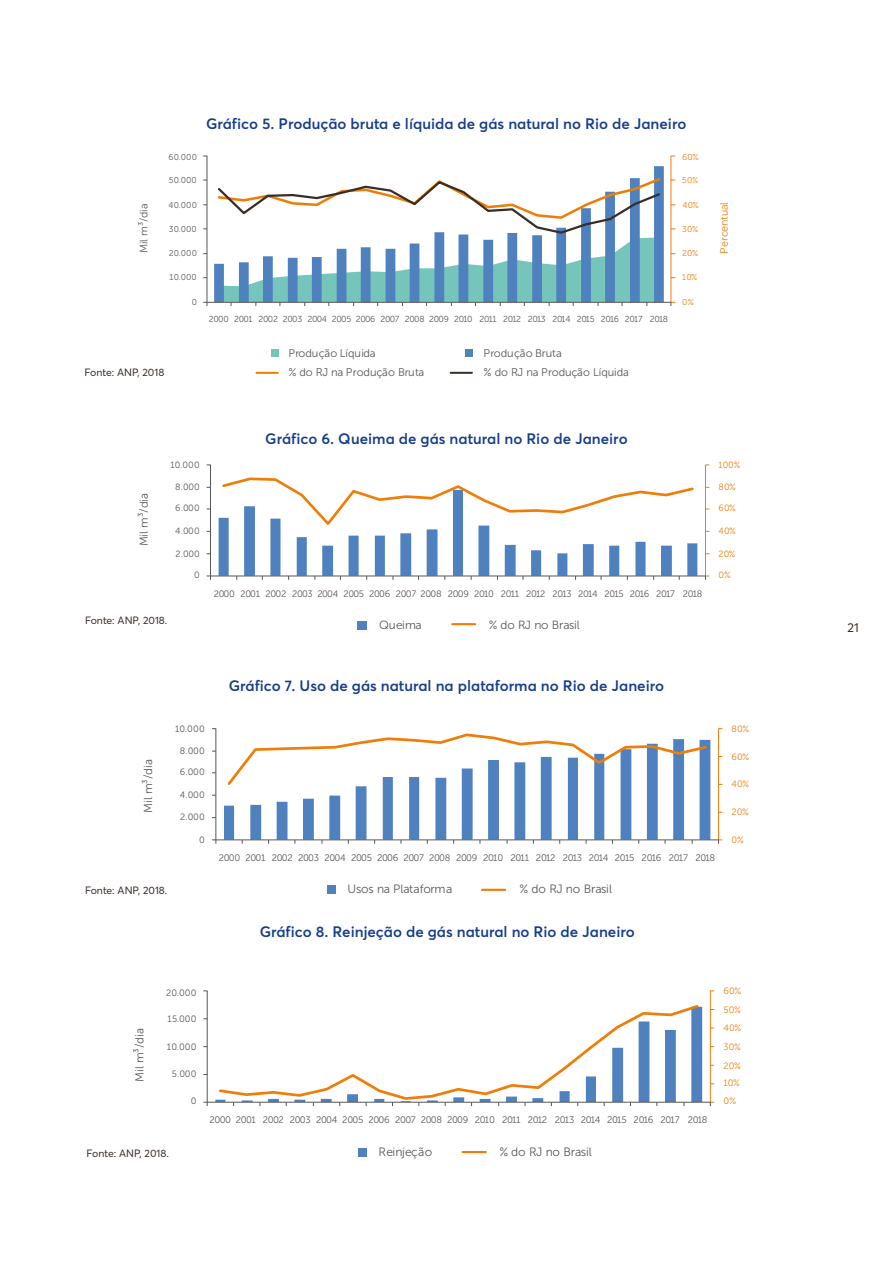
<style>
.page{position:relative;width:893px;height:1263px;background:#fff}
.page>*{position:absolute;margin:0;border:0;box-sizing:border-box;transform-origin:0 0}
.t1{font:600 15px "Averta";color:#153d8a}
.t2{font:12.75px "Averta";color:#3a2c26}
.t3{font:12px "Museo Sans 300";letter-spacing:-.005em;color:#575756}
.t4{font:11.85px "Museo Sans 300";letter-spacing:-.02em;color:#575756}
.t5{font:11.7px "Museo Sans 300";letter-spacing:-.005em;color:#575756}
.t6{font:11.55px "Museo Sans 300";letter-spacing:-.005em;color:#575756}
.t7{font:11.4px "Museo Sans 300";letter-spacing:-.005em;color:#575756}
.t8{font:11.1px "Museo Sans 300";letter-spacing:-.01em;color:#575756}
.t9{font:10.65px "Museo Sans 300";letter-spacing:-.02em;color:#ef7d0e}
.t10{font:10.65px "Museo Sans 300";letter-spacing:-.005em;color:#575756}
.t11{font:10.5px "Averta";color:#3a2c26}
.t12{font:9.45px "Museo Sans 300";letter-spacing:-.03em;color:#575756}
.t13{font:9.3px "Museo Sans 300";letter-spacing:-.03em;color:#575756}
.t14{font:9.15px "Museo Sans 300";letter-spacing:.015em;color:#575756}
.t15{font:9.15px "Museo Sans 300";letter-spacing:.015em;color:#ef7d0e}
.t16{font:9px "Museo Sans 300";letter-spacing:.015em;color:#575756}
.t17{font:9px "Museo Sans 300";letter-spacing:.015em;color:#ef7d0e}
.t18{font:8.7px "Museo Sans 300";letter-spacing:-.03em;color:#575756}
.t19{font:8.4px "Museo Sans 300";letter-spacing:.015em;color:#575756}
.t20{font:8.4px "Museo Sans 300";letter-spacing:.015em;color:#ef7d0e}
</style>
<div class="page">
<hr style="left:705px;top:465px;width:1px;height:111px;background:#ef7d0e">
<hr style="left:210px;top:465px;width:1px;height:111px;background:#575756">
<hr style="left:210px;top:576px;width:495px;height:1px;background:#575756">
<svg style="left:219px;top:477px;width:478px;height:103px"></svg>
<div style="left:358px;top:621px;width:9px;height:8px;background:#4f81be"></div>
<hr style="left:452px;top:623px;width:23px;height:2px;background:#ef7d04">
<svg style="left:214px;top:166px;width:450px;height:136px"></svg>
<hr style="left:671px;top:156px;width:1px;height:146px;background:#ef7d0e">
<hr style="left:207px;top:156px;width:1px;height:146px;background:#575756">
<hr style="left:207px;top:302px;width:464px;height:1px;background:#575756">
<svg style="left:216px;top:176px;width:446px;height:130px"></svg>
<hr style="left:256px;top:372px;width:22px;height:2px;background:#ef7d04">
<hr style="left:451px;top:372px;width:21px;height:2px;background:#3a2c26">
<div style="left:271px;top:350px;width:8px;height:7px;background:#76c5ba"></div>
<div style="left:465px;top:350px;width:8px;height:7px;background:#4f81be"></div>
<svg style="left:224px;top:739px;width:486px;height:101px"></svg>
<svg style="left:225px;top:733px;width:484px;height:54px"></svg>
<hr style="left:718px;top:729px;width:1px;height:111px;background:#ef7d0e">
<hr style="left:216px;top:729px;width:1px;height:111px;background:#575756">
<hr style="left:216px;top:840px;width:502px;height:1px;background:#575756">
<svg style="left:212px;top:839px;width:5px;height:5px"></svg>
<div style="left:327px;top:886px;width:8px;height:8px;background:#4f81be"></div>
<hr style="left:482px;top:889px;width:23px;height:2px;background:#ef7d04">
<svg style="left:217px;top:1005px;width:484px;height:96px"></svg>
<hr style="left:710px;top:991px;width:1px;height:111px;background:#ef7d0e">
<hr style="left:207px;top:991px;width:1px;height:111px;background:#575756">
<hr style="left:207px;top:1102px;width:503px;height:1px;background:#575756">
<div style="left:358px;top:1148px;width:9px;height:8px;background:#4f81be"></div>
<hr style="left:463px;top:1151px;width:23px;height:2px;background:#ef7d04">
<p class="t1" style="left:206px;top:113px;width:482px">Gráfico 5. Produção bruta e líquida de gás natural no Rio de Janeiro</p>
<p class="t19" style="left:169px;top:152px;width:30px">60.000</p>
<p class="t20" style="left:682px;top:152px;width:18px">60%</p>
<p class="t19" style="left:169px;top:176px;width:30px">50.000</p>
<p class="t20" style="left:682px;top:176px;width:17px">50%</p>
<p class="t10" style="left:138px;top:253px;width:51px;rotate:-90deg">Mil m³/dia</p>
<p class="t19" style="left:169px;top:200px;width:30px">40.000</p>
<p class="t19" style="left:169px;top:225px;width:30px">30.000</p>
<p class="t19" style="left:169px;top:248px;width:30px">20.000</p>
<p class="t20" style="left:682px;top:200px;width:18px">40%</p>
<p class="t20" style="left:682px;top:225px;width:17px">30%</p>
<p class="t20" style="left:682px;top:248px;width:18px">20%</p>
<p class="t9" style="left:718px;top:254px;width:53px;rotate:-90deg">Percentual</p>
<p class="t19" style="left:170px;top:272px;width:29px">10.000</p>
<p class="t20" style="left:682px;top:272px;width:17px">10%</p>
<p class="t19" style="left:192px;top:298px;width:7px">0</p>
<p class="t20" style="left:682px;top:298px;width:13px">0%</p>
<p class="t18" style="left:209px;top:314px;width:461px">2000 2001 2002 2003 2004 2005 2006 2007 2008 2009 2010 2011 2012 2013 2014 2015 2016 2017 2018</p>
<p class="t11" style="left:84px;top:365px;width:81px">Fonte: ANP, 2018</p>
<p class="t8" style="left:288px;top:348px;width:89px">Produção Líquida</p>
<p class="t8" style="left:484px;top:348px;width:80px">Produção Bruta</p>
<p class="t8" style="left:288px;top:366px;width:137px">% do RJ na Produção Bruta</p>
<p class="t8" style="left:484px;top:366px;width:147px">% do RJ na Produção Líquida</p>
<p class="t1" style="left:265px;top:428px;width:364px">Gráfico 6. Queima de gás natural no Rio de Janeiro</p>
<p class="t16" style="left:171px;top:460px;width:31px">10.000</p>
<p class="t17" style="left:718px;top:460px;width:24px">100%</p>
<p class="t16" style="left:175px;top:482px;width:26px">8.000</p>
<p class="t17" style="left:718px;top:482px;width:19px">80%</p>
<p class="t7" style="left:138px;top:546px;width:55px;rotate:-90deg">Mil m³/dia</p>
<p class="t16" style="left:175px;top:503px;width:26px">6.000</p>
<p class="t16" style="left:175px;top:526px;width:26px">4.000</p>
<p class="t17" style="left:718px;top:503px;width:19px">60%</p>
<p class="t17" style="left:718px;top:526px;width:19px">40%</p>
<p class="t16" style="left:176px;top:549px;width:26px">2.000</p>
<p class="t17" style="left:718px;top:549px;width:19px">20%</p>
<p class="t16" style="left:194px;top:570px;width:7px">0</p>
<p class="t17" style="left:718px;top:570px;width:14px">0%</p>
<p class="t11" style="left:85px;top:613px;width:84px">Fonte: ANP, 2018.</p>
<p class="t13" style="left:214px;top:589px;width:490px">2000 2001 2002 2003 2004 2005 2006 2007 2008 2009 2010 2011 2012 2013 2014 2015 2016 2017 2018</p>
<p class="t4" style="left:379px;top:618px;width:44px">Queima</p>
<p class="t4" style="left:489px;top:618px;width:92px">% do RJ no Brasil</p>
<p class="t6" style="left:142px;top:813px;width:56px;rotate:-90deg">Mil m³/dia</p>
<p class="t14" style="left:175px;top:724px;width:31px">10.000</p>
<p class="t14" style="left:180px;top:746px;width:26px">8.000</p>
<p class="t14" style="left:180px;top:767px;width:26px">6.000</p>
<p class="t14" style="left:180px;top:790px;width:26px">4.000</p>
<p class="t14" style="left:180px;top:812px;width:26px">2.000</p>
<p class="t14" style="left:199px;top:835px;width:7px">0</p>
<p class="t1" style="left:229px;top:675px;width:437px">Gráfico 7. Uso de gás natural na plataforma no Rio de Janeiro</p>
<p class="t15" style="left:731px;top:724px;width:19px">80%</p>
<p class="t15" style="left:731px;top:752px;width:19px">60%</p>
<p class="t15" style="left:731px;top:779px;width:19px">40%</p>
<p class="t15" style="left:731px;top:807px;width:19px">20%</p>
<p class="t15" style="left:731px;top:835px;width:14px">0%</p>
<p class="t11" style="left:85px;top:883px;width:84px">Fonte: ANP, 2018.</p>
<p class="t12" style="left:219px;top:853px;width:498px">2000 2001 2002 2003 2004 2005 2006 2007 2008 2009 2010 2011 2012 2013 2014 2015 2016 2017 2018</p>
<p class="t3" style="left:347px;top:883px;width:107px">Usos na Plataforma</p>
<p class="t3" style="left:520px;top:883px;width:94px">% do RJ no Brasil</p>
<p class="t1" style="left:260px;top:921px;width:377px">Gráfico 8. Reinjeção de gás natural no Rio de Janeiro</p>
<p class="t14" style="left:166px;top:988px;width:32px">20.000</p>
<p class="t5" style="left:133px;top:1082px;width:56px;rotate:-90deg">Mil m³/dia</p>
<p class="t14" style="left:168px;top:1014px;width:31px">15.000</p>
<p class="t14" style="left:167px;top:1042px;width:31px">10.000</p>
<p class="t14" style="left:172px;top:1069px;width:26px">5.000</p>
<p class="t14" style="left:191px;top:1096px;width:7px">0</p>
<p class="t11" style="left:87px;top:1146px;width:84px">Fonte: ANP, 2018.</p>
<p class="t12" style="left:210px;top:1115px;width:499px">2000 2001 2002 2003 2004 2005 2006 2007 2008 2009 2010 2011 2012 2013 2014 2015 2016 2017 2018</p>
<p class="t3" style="left:379px;top:1145px;width:55px">Reinjeção</p>
<p class="t3" style="left:499px;top:1145px;width:94px">% do RJ no Brasil</p>
<p class="t15" style="left:723px;top:986px;width:19px">60%</p>
<p class="t15" style="left:723px;top:1005px;width:19px">50%</p>
<p class="t15" style="left:723px;top:1023px;width:19px">40%</p>
<p class="t15" style="left:723px;top:1042px;width:19px">30%</p>
<p class="t15" style="left:723px;top:1061px;width:19px">20%</p>
<p class="t15" style="left:723px;top:1078px;width:18px">10%</p>
<p class="t15" style="left:723px;top:1096px;width:14px">0%</p>
<p class="t2" style="left:847px;top:619px;width:13px">21</p>
</div>
